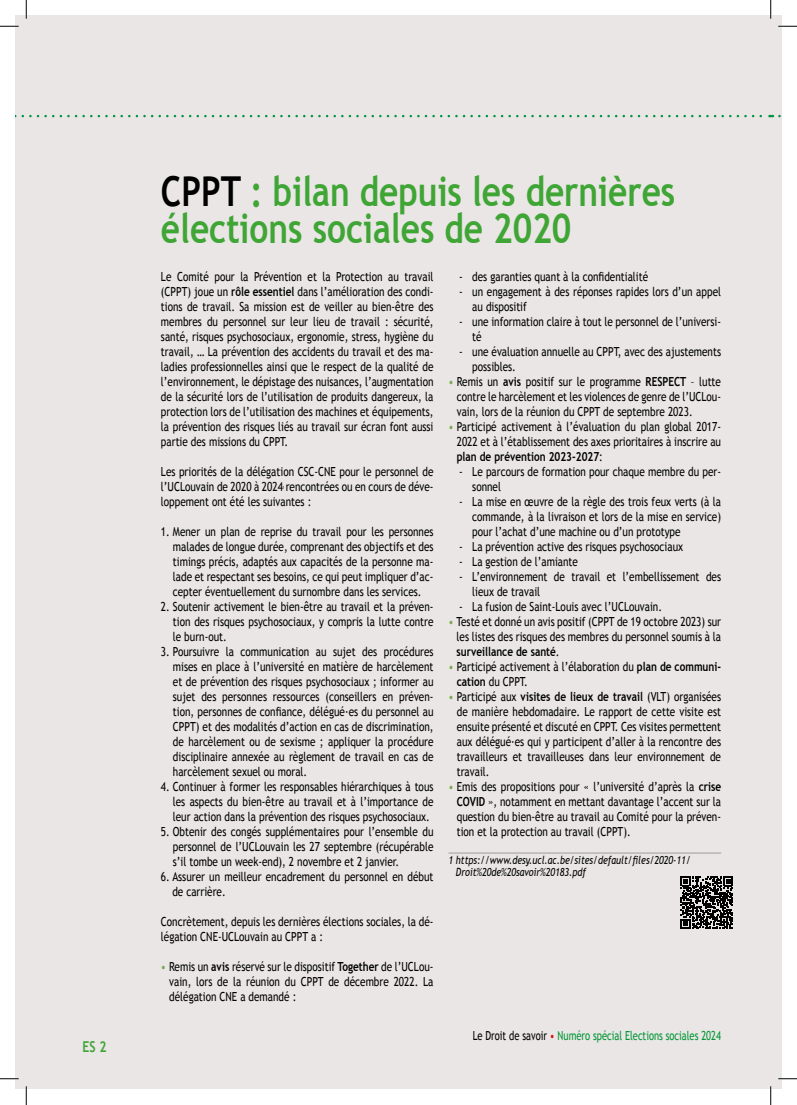
<style>
.page{position:relative;width:797px;height:1105px;background:#fff}
.page>*{position:absolute;margin:0;border:0;box-sizing:border-box;transform-origin:0 0}
.t1{font:700 41.25px/36.2px "Trebuchet MS";color:#3fa535;scale:.81 1}
.t2{font:700 15px "Trebuchet MS";color:#3fa535;scale:.81 1}
.t3{font:12.5px/15px "Trebuchet MS";color:#000;text-align:justify;scale:.8 1}
.t4{font:12.5px "Trebuchet MS";color:#009534;scale:.75 1}
.t5{font:italic 11.25px/12.5px "Trebuchet MS";color:#000;scale:.8 1}
.t6{font:4.38px "Trebuchet MS";color:#000;scale:.8 1}
.s1{color:#000}
.s2{font-weight:700}
.s3{color:#78aa47}
.s4{color:#cd1719}
</style>
<div class="page">
<div style="left:16px;top:16px;width:754px;height:1073px;background:#e9e6e5"></div>
<div style="left:770px;top:16px;width:11px;height:1073px;background:#e9e6e5"></div>
<svg style="left:16px;top:115px;width:757px;height:2px"></svg>
<hr style="left:448px;top:853px;width:273px;height:1px;background:#9d9d9c">
<svg style="left:680px;top:876px;width:53px;height:53px"></svg>
<svg style="left:0;top:25px;width:19px;height:2px"></svg>
<svg style="left:778px;top:25px;width:19px;height:2px"></svg>
<svg style="left:0;top:1078px;width:19px;height:1px"></svg>
<svg style="left:778px;top:1078px;width:19px;height:1px"></svg>
<svg style="left:25px;top:0;width:2px;height:19px"></svg>
<svg style="left:25px;top:1086px;width:2px;height:19px"></svg>
<svg style="left:770px;top:0;width:1px;height:19px"></svg>
<svg style="left:770px;top:1086px;width:1px;height:19px"></svg>
<p class="t2" style="left:83px;top:1038px;width:31px">ES 2</p>
<h1 class="t1" style="left:161px;top:173px;width:636px"><span class="s1">CPPT</span> : bilan depuis les dernières élections sociales de 2020</h1>
<p class="t3" style="left:161px;top:269px;width:342px">Le Comité pour la Prévention et la Protection au travail (CPPT) joue un <span class="s2">rôle essentiel</span> dans l’amélioration des condi&shy;tions de travail. Sa mission est de veiller au bien-être des membres du personnel sur leur lieu de travail : sécurité, santé, risques psychosociaux, ergonomie, stress, hygiène du travail, … La prévention des accidents du travail et des ma&shy;ladies professionnelles ainsi que le respect de la qualité de l’environnement, le dépistage des nuisances, l’augmentation de la sécurité lors de l’utilisation de produits dangereux, la protection lors de l’utilisation des machines et équipements, la prévention des risques liés au travail sur écran font aussi partie des missions du CPPT.</p>
<p class="t3" style="left:161px;top:464px;width:342px">Les priorités de la délégation CSC-CNE pour le personnel de l’UCLouvain de 2020 à 2024 rencontrées ou en cours de déve-</p>
<p class="t3" style="left:459px;top:269px;width:238px">- des garanties quant à la confidentialité</p>
<p class="t3" style="left:472px;top:284px;width:312px;text-indent:-13px">- un engagement à des réponses rapides lors d’un appel au dispositif</p>
<p class="t3" style="left:472px;top:314px;width:312px;text-indent:-13px">- une information claire à tout le personnel de l’universi&shy;té</p>
<p class="t3" style="left:472px;top:344px;width:312px;text-indent:-13px">- une évaluation annuelle au CPPT, avec des ajustements possibles.</p>
<p class="t3" style="left:457px;top:374px;width:332px;text-indent:-8px"><span class="s3">•</span> Remis un <span class="s2">avis</span> positif sur le programme <span class="s2">RESPECT</span> – lutte contre le harcèlement et les violences de genre de l’UCLou&shy;vain, lors de la réunion du CPPT de septembre 2023.</p>
<p class="t3" style="left:457px;top:419px;width:332px;text-indent:-8px"><span class="s3">•</span> Participé activement à l’évaluation du plan global 2017- 2022 et à l’établissement des axes prioritaires à inscrire au <span class="s2">plan de prévention 2023-2027</span>:</p>
<p class="t3" style="left:472px;top:464px;width:312px;text-indent:-13px">- Le parcours de formation pour chaque membre du per&shy;sonnel</p>
<p class="t3" style="left:472px;top:494px;width:312px;text-indent:-13px">- La mise en œuvre de la règle des trois feux verts (à la commande, à la livraison et lors de la mise en service) pour l’achat d’une machine ou d’un prototype</p>
<p class="t3" style="left:459px;top:539px;width:281px">- La prévention active des risques psychosociaux</p>
<p class="t3" style="left:459px;top:554px;width:150px">- La gestion de l’amiante</p>
<p class="t3" style="left:472px;top:569px;width:312px;text-indent:-13px">- L’environnement de travail et l’embellissement des lieux de travail</p>
<p class="t3" style="left:459px;top:599px;width:255px">- La fusion de Saint-Louis avec l’UCLouvain.</p>
<p class="t3" style="left:456px;top:614px;width:332px;text-indent:-8px"><span class="s3">•</span> Testé et donné un avis positif (CPPT de 19 octobre 2023) sur les listes des risques des membres du personnel soumis à la <span class="s2">surveillance de santé</span>.</p>
<p class="t3" style="left:457px;top:659px;width:332px;text-indent:-8px"><span class="s3">•</span> Participé activement à l’élaboration du <span class="s2">plan de communi&shy;cation</span> du CPPT.</p>
<p class="t3" style="left:457px;top:689px;width:332px;text-indent:-8px"><span class="s3">•</span> Participé aux <span class="s2">visites de lieux de travail</span> (VLT) organisées de manière hebdomadaire. Le rapport de cette visite est ensuite présenté et discuté en CPPT. Ces visites permettent aux délégué·es qui y participent d’aller à la rencontre des travailleurs et travailleuses dans leur environnement de travail.</p>
<p class="t3" style="left:457px;top:779px;width:332px;text-indent:-8px"><span class="s3">•</span> Emis des propositions pour « l’université d’après la <span class="s2">crise COVID</span> », notamment en mettant davantage l’accent sur la question du bien-être au travail au Comité pour la préven&shy;tion et la protection au travail (CPPT).</p>
<p class="t5" style="left:456px;top:854px;width:295px;text-indent:-7px">1 https://www.desy.ucl.ac.be/sites/default/files/2020-11/<br>Droit%20de%20savoir%20183.pdf</p>
<p class="t6" style="left:283px;top:485px;width:4px">1</p>
<p class="t3" style="left:161px;top:494px;width:189px">loppement ont été les suivantes :</p>
<p class="t3" style="left:173px;top:524px;width:327px;text-indent:-12px">1. Mener un plan de reprise du travail pour les personnes malades de longue durée, comprenant des objectifs et des timings précis, adaptés aux capacités de la personne ma&shy;lade et respectant ses besoins, ce qui peut impliquer d’ac&shy;cepter éventuellement du surnombre dans les services.</p>
<p class="t3" style="left:173px;top:599px;width:327px;text-indent:-12px">2. Soutenir activement le bien-être au travail et la préven&shy;tion des risques psychosociaux, y compris la lutte contre le burn-out.</p>
<p class="t3" style="left:173px;top:644px;width:327px;text-indent:-12px">3. Poursuivre la communication au sujet des procédures mises en place à l’université en matière de harcèlement et de prévention des risques psychosociaux ; informer au sujet des personnes ressources (conseillers en préven&shy;tion, personnes de confiance, délégué·es du personnel au CPPT) et des modalités d’action en cas de discrimination, de harcèlement ou de sexisme ; appliquer la procédure disciplinaire annexée au règlement de travail en cas de harcèlement sexuel ou moral.</p>
<p class="t3" style="left:173px;top:779px;width:327px;text-indent:-12px">4. Continuer à former les responsables hiérarchiques à tous les aspects du bien-être au travail et à l’importance de leur action dans la prévention des risques psychosociaux.</p>
<p class="t3" style="left:173px;top:824px;width:327px;text-indent:-12px">5. Obtenir des congés supplémentaires pour l’ensemble du personnel de l’UCLouvain les 27 septembre (récupérable s’il tombe un week-end), 2 novembre et 2 janvier.</p>
<p class="t3" style="left:172px;top:869px;width:328px;text-indent:-11px">6. Assurer un meilleur encadrement du personnel en début de carrière.</p>
<p class="t3" style="left:161px;top:914px;width:342px">Concrètement, depuis les dernières élections sociales, la dé&shy;légation CNE-UCLouvain au CPPT a :</p>
<p class="t3" style="left:169px;top:959px;width:332px;text-indent:-8px"><span class="s3">•</span> Remis un <span class="s2">avis</span> réservé sur le dispositif <span class="s2">Together</span> de l’UCLou&shy;vain, lors de la réunion du CPPT de décembre 2022. La délégation CNE a demandé :</p>
<p class="t4" style="left:473px;top:1028px;width:332px"><span class="s1">Le Droit de savoir</span> <span class="s4">•</span> Numéro spécial Elections sociales 2024</p>
</div>
